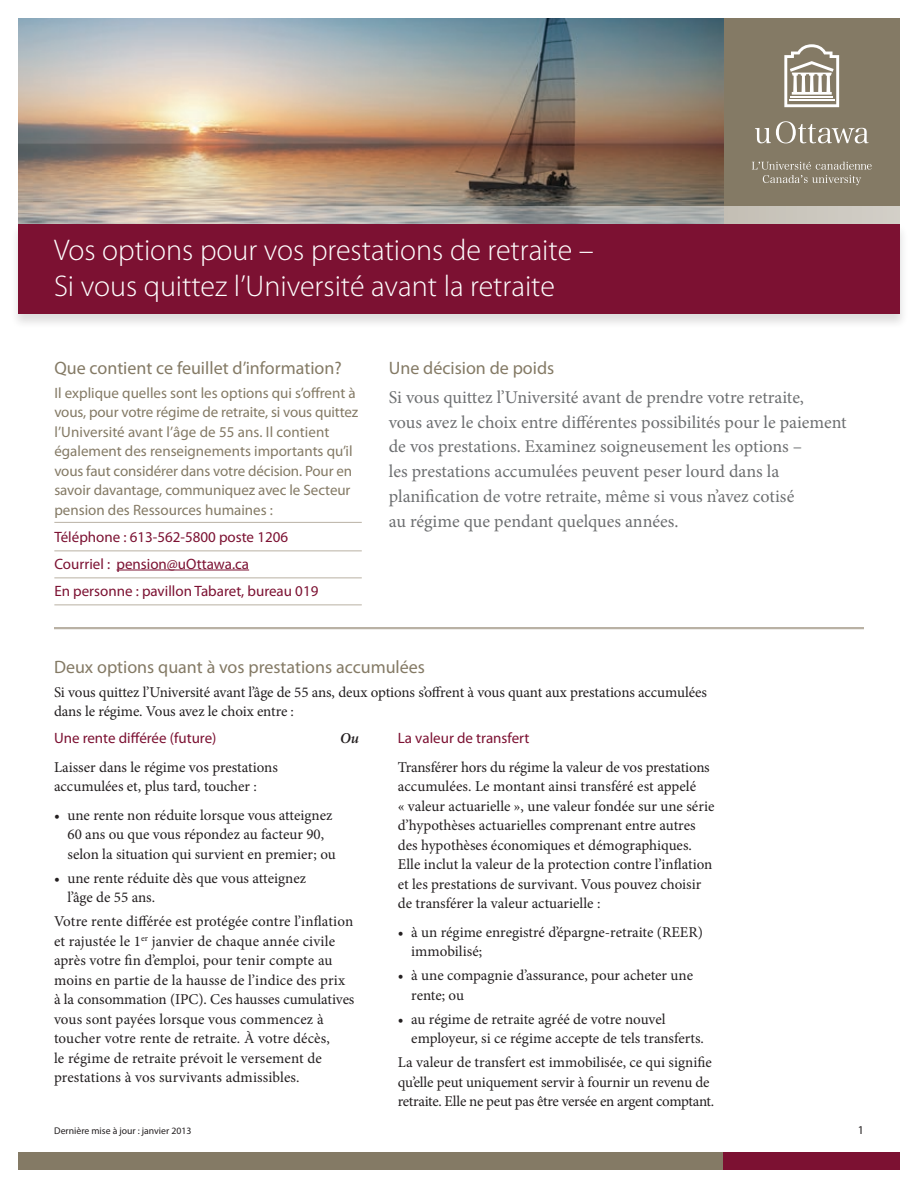
<style>
.page{position:relative;width:918px;height:1188px;background:#fff}
.page>*{position:absolute;margin:0;border:0;box-sizing:border-box;transform-origin:0 0}
.t1{font:300 30px/36px "Myriad Pro";color:#fff}
.t2{font:18px/24.8px "Minion Pro";color:#6d6f71}
.t3{font:18px "Myriad Pro";color:#847a65}
.t4{font:15px/19.5px "Minion Pro";color:#231f20}
.t5{font:15px/19.5px "Myriad Pro";letter-spacing:-.005em;color:#847a65}
.t6{font:15px/27px "Myriad Pro";color:#7c1132}
.t7{font:italic 600 15px "Minion Pro";color:#231f20}
.t8{font:12px "Myriad Pro";color:#231f20}
.t9{font:9.75px "Myriad Pro";color:#231f20}
</style>
<div class="page">
<div style="left:712px;top:18px;width:188px;height:206px;background:#847a65"></div>
<img style="left:18px;top:18px;width:706px;height:188px">
<div style="left:10px;top:223px;width:898px;height:107px;background:#231f20;opacity:.15"></div>
<div style="left:18px;top:224px;width:882px;height:90px;background:#7c1132"></div>
<svg style="left:18px;top:206px;width:882px;height:18px;background:#b8b6b0"></svg>
<hr style="left:54px;top:522px;width:308px;height:1px;background:#b9b1a4">
<hr style="left:54px;top:550px;width:308px;height:1px;background:#b9b1a4">
<hr style="left:54px;top:578px;width:308px;height:1px;background:#b9b1a4">
<hr style="left:117px;top:570px;width:132px;height:1px;background:#7c1132">
<hr style="left:54px;top:604px;width:308px;height:1px;background:#b9b1a4">
<div style="left:18px;top:1152px;width:706px;height:18px;background:#847a65"></div>
<div style="left:724px;top:1152px;width:176px;height:18px;background:#7c1132"></div>
<svg style="left:752px;top:162px;width:120px;height:23px"></svg>
<svg style="left:755px;top:121px;width:114px;height:22px"></svg>
<svg style="left:784px;top:44px;width:55px;height:63px"></svg>
<hr style="left:54px;top:627px;width:810px;height:2px;background:#b9b1a4">
<h1 class="t1" style="left:54px;top:232px;width:541px">Vos options pour vos prestations de retraite –<br>Si vous quittez l’Université avant la retraite</h1>
<p class="t3" style="left:54px;top:356px;width:289px">Que contient ce feuillet d’information?</p>
<p class="t5" style="left:54px;top:382px;width:305px">Il explique quelles sont les options qui s’offrent à vous, pour votre régime de retraite, si vous quittez l’Université avant l’âge de 55 ans. Il contient également des renseignements importants qu’il vous faut considérer dans votre décision. Pour en savoir davantage, communiquez avec le Secteur pension des Ressources humaines :</p>
<p class="t6" style="left:54px;top:523px;width:266px">Téléphone : 613-562-5800 poste 1206<br>Courriel : pension@uOttawa.ca<br>En personne : pavillon Tabaret, bureau 019</p>
<p class="t3" style="left:389px;top:356px;width:167px">Une décision de poids</p>
<p class="t2" style="left:389px;top:385px;width:459px">Si vous quittez l’Université avant de prendre votre retraite,<br>vous avez le choix entre différentes possibilités pour le paiement de vos prestations. Examinez soigneusement les options –<br>les prestations accumulées peuvent peser lourd dans la planification de votre retraite, même si vous n’avez cotisé<br>au régime que pendant quelques années.</p>
<p class="t3" style="left:54px;top:656px;width:373px">Deux options quant à vos prestations accumulées</p>
<p class="t4" style="left:54px;top:682px;width:654px">Si vous quittez l’Université avant l’âge de 55 ans, deux options s’offrent à vous quant aux prestations accumulées dans le régime. Vous avez le choix entre :</p>
<p class="t6" style="left:54px;top:724px;width:164px">Une rente différée (future)</p>
<p class="t4" style="left:54px;top:757px;width:225px">Laisser dans le régime vos prestations accumulées et, plus tard, toucher :</p>
<p class="t4" style="left:68px;top:805px;width:270px;text-indent:-14px">• une rente non réduite lorsque vous atteignez<br>60 ans ou que vous répondez au facteur 90, selon la situation qui survient en premier; ou</p>
<p class="t4" style="left:68px;top:868px;width:240px;text-indent:-14px">• une rente réduite dès que vous atteignez l’âge de 55 ans.</p>
<p class="t4" style="left:54px;top:912px;width:302px">Votre rente différée est protégée contre l’inflation et rajustée le 1<sup>er</sup> janvier de chaque année civile après votre fin d’emploi, pour tenir compte au moins en partie de la hausse de l’indice des prix à la consommation (IPC). Ces hausses cumulatives vous sont payées lorsque vous commencez à toucher votre rente de retraite. À votre décès,<br>le régime de retraite prévoit le versement de prestations à vos survivants admissibles.</p>
<p class="t6" style="left:398px;top:724px;width:133px">La valeur de transfert</p>
<p class="t4" style="left:398px;top:757px;width:318px">Transférer hors du régime la valeur de vos prestations accumulées. Le montant ainsi transféré est appelé<br>« valeur actuarielle », une valeur fondée sur une série d’hypothèses actuarielles comprenant entre autres des hypothèses économiques et démographiques.<br>Elle inclut la valeur de la protection contre l’inflation et les prestations de survivant. Vous pouvez choisir de transférer la valeur actuarielle :</p>
<p class="t4" style="left:411px;top:922px;width:293px;text-indent:-14px">• à un régime enregistré d’épargne-retraite (REER) immobilisé;</p>
<p class="t4" style="left:411px;top:966px;width:283px;text-indent:-14px">• à une compagnie d’assurance, pour acheter une rente; ou</p>
<p class="t4" style="left:411px;top:1009px;width:294px;text-indent:-14px">• au régime de retraite agréé de votre nouvel employeur, si ce régime accepte de tels transferts.</p>
<p class="t4" style="left:398px;top:1053px;width:318px">La valeur de transfert est immobilisée, ce qui signifie qu’elle peut uniquement servir à fournir un revenu de retraite. Elle ne peut pas être versée en argent comptant.</p>
<p class="t7" style="left:340px;top:728px;width:20px">Ou</p>
<p class="t9" style="left:54px;top:1125px;width:139px">Dernière mise à jour : janvier 2013</p>
<p class="t8" style="left:858px;top:1123px;width:8px">1</p>
</div>
